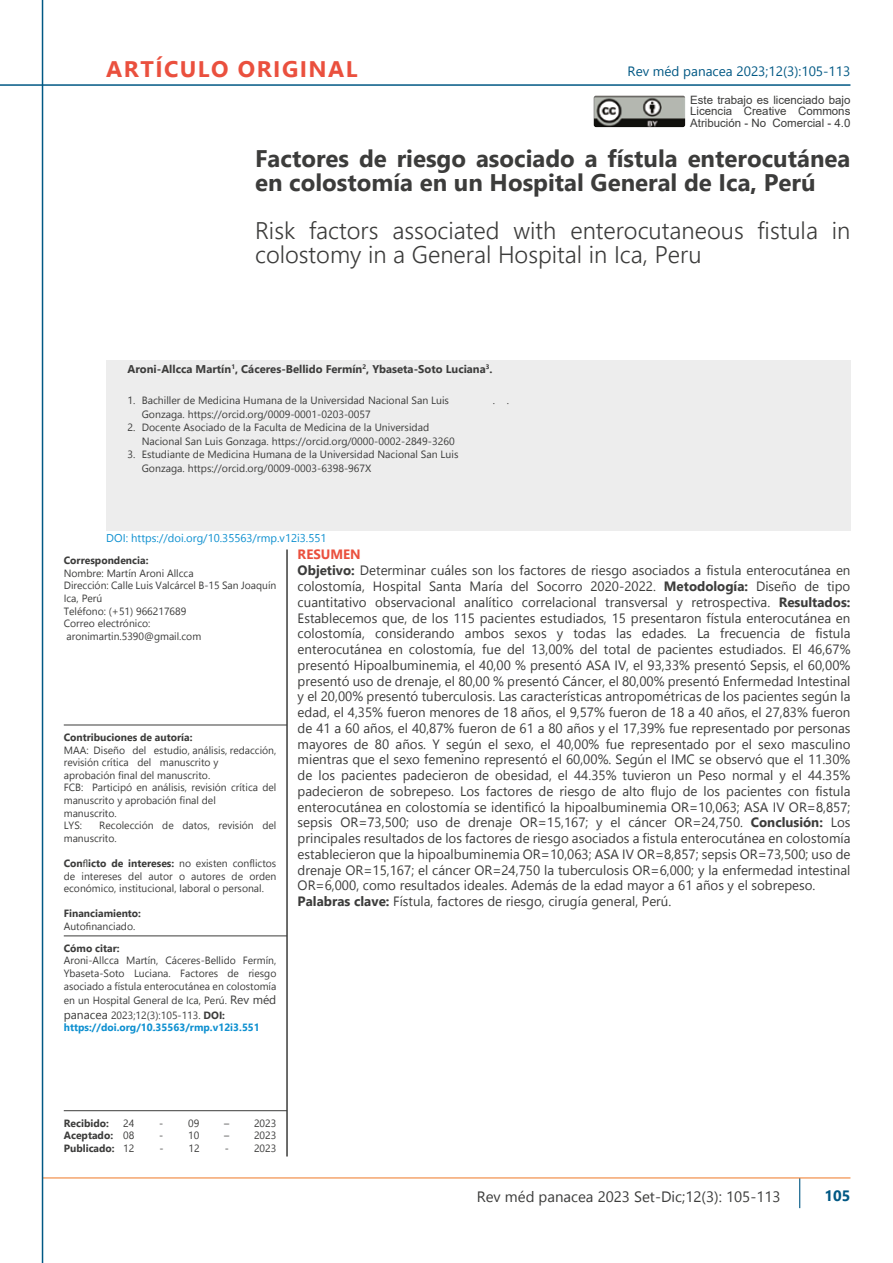
<style>
.page{position:relative;width:893px;height:1263px;background:#fff}
.page>*{position:absolute;margin:0;border:0;box-sizing:border-box;transform-origin:0 0}
.t1{font:700 24px/24px "Nirmala UI";color:#3c3c3b}
.t2{font:300 24px/24px "Nirmala UI";color:#3c3c3b}
.t3{font:700 22.5px "Nirmala UI";letter-spacing:.065em;color:#ea503e}
.t4{font:15px "Nirmala UI";color:#3c3c3b}
.t5{font:700 15px "Nirmala UI";color:#005884}
.t6{font:13.5px/15.8px "Nirmala UI";color:#3c3c3b}
.t7{font:13.5px "Nirmala UI";color:#005884}
.t8{font:11.55px/11.6px "Arial";color:#3c3c3b;text-align:justify}
.t9{font:700 11.25px "Nirmala UI";color:#3c3c3b}
.t10{font:11.25px "Nirmala UI";color:#0e90d0}
.t11{font:10.5px/12.6px "Nirmala UI";color:#3c3c3b}
.t12{font:700 10.5px/12.6px "Nirmala UI";color:#3c3c3b}
.t13{font:700 10.5px "Nirmala UI";color:#0e90d0}
.s1{font-weight:700}
.s2{font-family:"Myriad Pro"}
.s3{font-weight:400}
.s4{font-family:"Corbel";font-weight:400}
.s5{font-size:12px}
.s6{font-weight:700;color:#ea503e}
</style>
<div class="page">
<img style="left:594px;top:96px;width:91px;height:31px">
<div style="left:106px;top:361px;width:744px;height:170px;background:#ededed"></div>
<hr style="left:799px;top:1178px;width:1px;height:30px;background:#005884">
<hr style="left:0;top:84px;width:850px;height:2px;background:#005884">
<hr style="left:43px;top:1177px;width:807px;height:1px;background:#f1873e">
<hr style="left:42px;top:0;width:1px;height:1263px;background:#005884">
<hr style="left:64px;top:935px;width:223px;height:1px;background:#3c3c3b">
<hr style="left:64px;top:725px;width:223px;height:1px;background:#3c3c3b">
<hr style="left:64px;top:1110px;width:223px;height:1px;background:#3c3c3b">
<hr style="left:286px;top:549px;width:2px;height:607px;background:#3c3c3b">
<h2 class="t3" style="left:106px;top:50px;width:253px">ARTÍCULO ORIGINAL</h2>
<p class="t7" style="left:628px;top:60px;width:224px">Rev méd panacea 2023;12(3):105-113</p>
<p class="t8" style="left:690px;top:94px;width:162px">Este trabajo es licenciado bajo Licencia Creative Commons Atribución - No Comercial - 4.0</p>
<h1 class="t1" style="left:255px;top:145px;width:597px">Factores de riesgo asociado a fístula enterocutánea en colostomía en un Hospital General de Ica, Perú</h1>
<h1 class="t2" style="left:255px;top:217px;width:597px">Risk factors associated with enterocutaneous fistula in colostomy in a General Hospital in Ica, Peru</h1>
<p class="t9" style="left:128px;top:360px;width:367px">Aroni-Allcca Martín<sup>1</sup>, Cáceres-Bellido Fermín<sup>2</sup>, Ybaseta-Soto Luciana<sup>3</sup>.</p>
<p class="t11" style="left:142px;top:393px;width:318px;line-height:13.5px">Bachiller de Medicina Humana de la Universidad Nacional San Luis Gonzaga. https://orcid.org/0009-0001-0203-0057<br>Docente Asociado de la Faculta de Medicina de la Universidad Nacional San Luis Gonzaga. https://orcid.org/0000-0002-2849-3260<br>Estudiante de Medicina Humana de la Universidad Nacional San Luis Gonzaga. https://orcid.org/0009-0003-6398-967X</p>
<p class="t11" style="left:493px;top:394px;width:18px">. .</p>
<p class="t11" style="left:128px;top:394px;width:9px">1.</p>
<p class="t11" style="left:128px;top:421px;width:9px">2.</p>
<p class="t11" style="left:128px;top:448px;width:9px">3.</p>
<p class="t10" style="left:106px;top:529px;width:222px">DOI: https://doi.org/10.35563/rmp.v12i3.551</p>
<p class="t12" style="left:64px;top:554px;width:86px">Correspondencia:</p>
<p class="t11" style="left:64px;top:566px;width:214px">Nombre: Martín Aroni Allcca<br>Dirección: Calle Luis Valcárcel B-15 San Joaquín<br>Ica, Perú<br>Teléfono: (+51) 966217689<br>Correo electrónico: aronimartin.5390@gmail.com</p>
<p class="t12" style="left:64px;top:730px;width:130px">Contribuciones de autoría:</p>
<p class="t11" style="left:64px;top:743px;width:214px">MAA: Diseño del estudio, análisis, redacción, revisión crítica del manuscrito y<br>aprobación final del manuscrito.<br>FCB: Participó en análisis, revisión crítica del manuscrito y aprobación final del<br>manuscrito.<br>LYS:</p>
<p class="t11" style="left:64px;top:818px;width:214px;text-indent:36px">Recolección de datos, revisión del manuscrito.</p>
<p class="t11" style="left:64px;top:856px;width:214px;text-align:justify"><span class="s1">Con</span><span class="s2">fl</span><span class="s1">icto de intereses:</span> no existen conflictos de intereses del autor o autores de orden económico, institucional, laboral o personal.</p>
<p class="t12" style="left:64px;top:907px;width:79px">Financiamiento:<br><span class="s3">Auto</span><span class="s4">fi</span><span class="s3">nanciado.</span></p>
<p class="t12" style="left:64px;top:941px;width:57px">Cómo citar:</p>
<p class="t11" style="left:64px;top:954px;width:214px;text-align:justify">Aroni-Allcca Martín, Cáceres-Bellido Fermín, Ybaseta-Soto Luciana. Factores de riesgo asociado a fístula enterocutánea en colostomía</p>
<p class="t11" style="left:64px;top:992px;width:214px;line-height:14.4px">en un Hospital General de Ica, Perú. <span class="s5">Rev méd panacea</span> 2023;12(3):105-113. <span class="s1">DOI:</span></p>
<p class="t13" style="left:64px;top:1019px;width:198px">https://doi.org/10.35563/rmp.v12i3.551</p>
<p class="t6" style="left:298px;top:546px;width:554px"><span class="s6">RESUMEN<br></span><span class="s1">Objetivo:</span> Determinar cuáles son los factores de riesgo asociados a fistula enterocutánea en colostomía, Hospital Santa María del Socorro 2020-2022. <span class="s1">Metodología:</span> Diseño de tipo cuantitativo observacional analítico correlacional transversal y retrospectiva. <span class="s1">Resultados:<br></span>Establecemos que, de los 115 pacientes estudiados, 15 presentaron fístula enterocutánea en colostomía, considerando ambos sexos y todas las edades. La frecuencia de fistula enterocutánea en colostomía, fue del 13,00% del total de pacientes estudiados. El 46,67% presentó Hipoalbuminemia, el 40,00 % presentó ASA IV, el 93,33% presentó Sepsis, el 60,00% presentó uso de drenaje, el 80,00 % presentó Cáncer, el 80,00% presentó Enfermedad Intestinal y el 20,00% presentó tuberculosis. Las características antropométricas de los pacientes según la edad, el 4,35% fueron menores de 18 años, el 9,57% fueron de 18 a 40 años, el 27,83% fueron de 41 a 60 años, el 40,87% fueron de 61 a 80 años y el 17,39% fue representado por personas mayores de 80 años. Y según el sexo, el 40,00% fue representado por el sexo masculino mientras que el sexo femenino representó el 60,00%. Según el IMC se observó que el 11.30% de los pacientes padecieron de obesidad, el 44.35% tuvieron un Peso normal y el 44.35% padecieron de sobrepeso. Los factores de riesgo de alto flujo de los pacientes con fistula enterocutánea en colostomía se identificó la hipoalbuminemia OR=10,063; ASA IV OR=8,857; sepsis OR=73,500; uso de drenaje OR=15,167; y el cáncer OR=24,750. <span class="s1">Conclusión:</span> Los principales resultados de los factores de riesgo asociados a fistula enterocutánea en colostomía establecieron que la hipoalbuminemia OR=10,063; ASA IV OR=8,857; sepsis OR=73,500; uso de drenaje OR=15,167; el cáncer OR=24,750 la tuberculosis OR=6,000; y la enfermedad intestinal OR=6,000, como resultados ideales. Además de la edad mayor a 61 años y el sobrepeso.<br><span class="s1">Palabras clave:</span> Fístula, factores de riesgo, cirugía general, Perú.</p>
<p class="t12" style="left:64px;top:1116px;width:47px">Recibido:</p>
<p class="t11" style="left:123px;top:1116px;width:13px">24</p>
<p class="t11" style="left:159px;top:1116px;width:42px">- 09</p>
<p class="t11" style="left:224px;top:1116px;width:54px">– 2023</p>
<p class="t12" style="left:64px;top:1129px;width:72px">Aceptado: <span class="s3">08</span></p>
<p class="t11" style="left:159px;top:1128px;width:42px">- 10</p>
<p class="t11" style="left:224px;top:1128px;width:54px">– 2023</p>
<p class="t12" style="left:64px;top:1141px;width:72px">Publicado: <span class="s3">12</span></p>
<p class="t11" style="left:159px;top:1141px;width:42px">- 12</p>
<p class="t11" style="left:225px;top:1141px;width:53px">- 2023</p>
<p class="t4" style="left:477px;top:1184px;width:305px">Rev méd panacea 2023 Set-Dic;12(3): 105-113</p>
<p class="t5" style="left:825px;top:1183px;width:27px">105</p>
</div>
